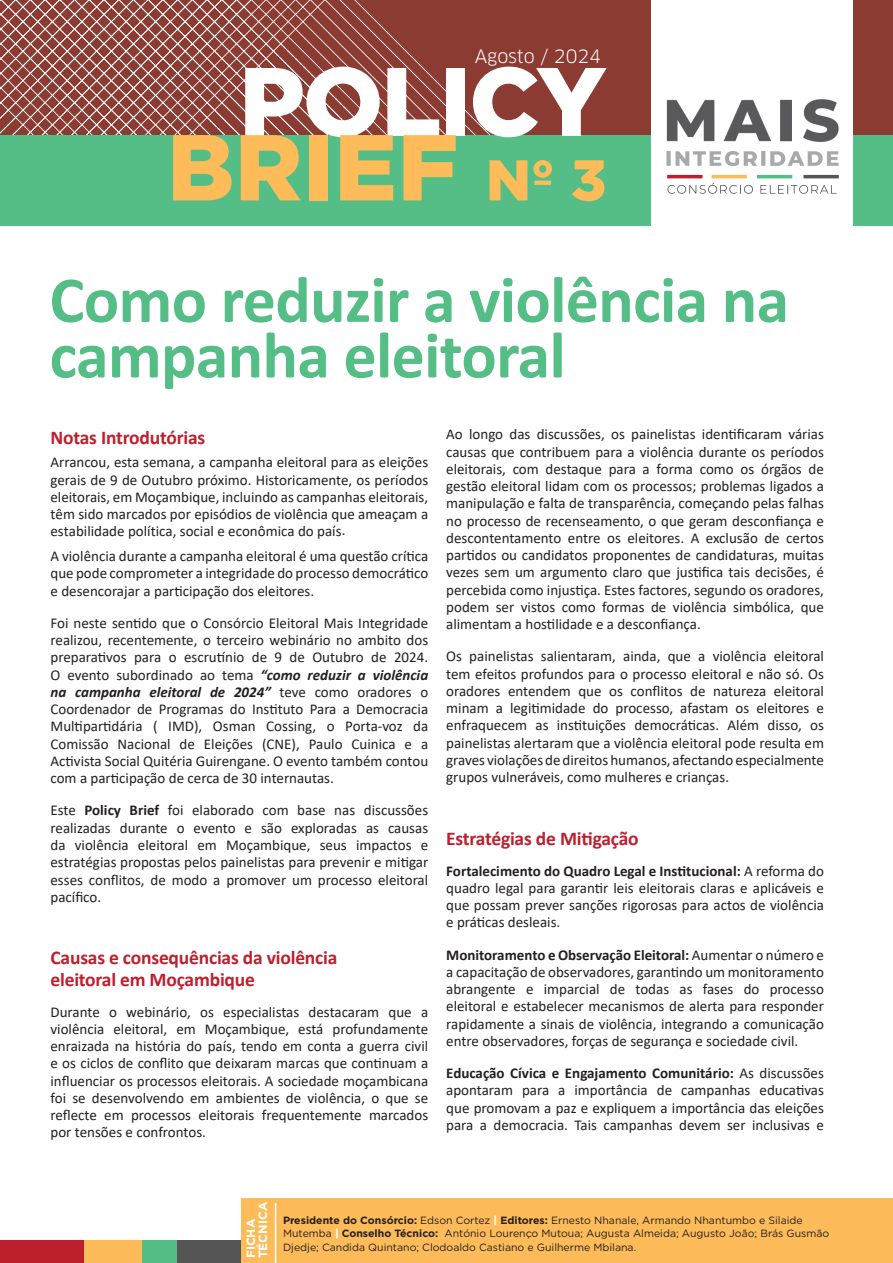
<style>
.page{position:relative;width:893px;height:1263px;background:#fff}
.page>*{position:absolute;margin:0;border:0;box-sizing:border-box;transform-origin:0 0}
.t1{font:900 97.05px "Gotham";letter-spacing:-.02em;color:#fff}
.t2{font:900 93.3px "Gotham";letter-spacing:.01em;color:#fdbb5a}
.t3{font:700 66px/55.5px "Calibri";letter-spacing:-.01em;color:#55be86}
.List_Paragraph{font:700 19.5px/21.5px "Calibri";letter-spacing:-.01em;color:#bd1f2d}
.t4{font:18px "Clan OT";letter-spacing:-.005em;color:#fff}
.t5{font:15px/17.2px "Calibri";color:#231f20;text-align:justify}
.t6{font:15px "Clan OT News";color:#231f20}
.t7{font:700 12px/12px "Gotham";color:#fff}
.t8{font:10.5px/12.6px "Gotham";color:#231f20}
.s1{font-size:57.3px}
.s2{font-weight:700;font-style:italic}
.s3{font-weight:700}
.s4{font-weight:900;color:#fff}
</style>
<div class="page">
<div style="left:120px;top:1240px;width:83px;height:23px;background:#55be86"></div>
<div style="left:177px;top:1240px;width:84px;height:23px;background:#555"></div>
<div style="left:58px;top:1240px;width:84px;height:23px;background:#fdbb5a"></div>
<div style="left:0;top:1240px;width:84px;height:23px;background:#bd1f2d"></div>
<div style="left:0;top:1px;width:893px;height:225px;background:#55be86"></div>
<div style="left:0;top:0;width:893px;height:135px;background:#8b3b32"></div>
<svg style="left:351px;top:0;width:8px;height:135px"></svg>
<svg style="left:0;top:0;width:330px;height:135px"></svg>
<div style="left:652px;top:0;width:201px;height:226px;background:#fff"></div>
<img style="left:666px;top:99px;width:173px;height:95px">
<div style="left:241px;top:1198px;width:652px;height:65px;background:#fdbb5a"></div>
<hr style="left:275px;top:1203px;width:1px;height:60px;background:#fff">
<p class="t4" style="left:475px;top:45px;width:128px">Agosto / 2024</p>
<p class="t1" style="left:239px;top:35px;width:369px">POLICY</p>
<p class="t2" style="left:167px;top:103px;width:441px">BRIEF <span class="s1">Nº 3</span></p>
<p class="t3" style="left:50px;top:271px;width:741px">Como reduzir a violência na campanha eleitoral</p>
<p class="List_Paragraph" style="left:51px;top:427px;width:156px">Notas Introdutórias</p>
<p class="t5" style="left:51px;top:453px;width:379px">Arrancou, esta semana, a campanha eleitoral para as eleições gerais de 9 de Outubro próximo. Historicamente, os períodos eleitorais, em Moçambique, incluindo as campanhas eleitorais, têm sido marcados por episódios de violência que ameaçam a estabilidade política, social e econômica do país.</p>
<p class="t5" style="left:51px;top:547px;width:379px">A violência durante a campanha eleitoral é uma questão crítica que pode comprometer a integridade do processo democrático e desencorajar a participação dos eleitores.</p>
<p class="t5" style="left:51px;top:614px;width:379px">Foi neste sentido que o Consórcio Eleitoral Mais Integridade realizou, recentemente, o terceiro webinário no ambito dos preparativos para o escrutínio de 9 de Outubro de 2024.<br>O evento subordinado ao tema <span class="s2">“como reduzir a violência na campanha eleitoral de 2024”</span> teve como oradores o Coordenador de Programas do Instituto Para a Democracia Multipartidária ( IMD), Osman Cossing, o Porta-voz da Comissão Nacional de Eleições (CNE), Paulo Cuinica e a Activista Social Quitéria Guirengane. O evento também contou com a participação de cerca de 30 internautas.</p>
<p class="t5" style="left:51px;top:801px;width:379px">Este <span class="s3">Policy Brief</span> foi elaborado com base nas discussões realizadas durante o evento e são exploradas as causas da violência eleitoral em Moçambique, seus impactos e estratégias propostas pelos painelistas para prevenir e mitigar esses conflitos, de modo a promover um processo eleitoral pacífico.</p>
<p class="List_Paragraph" style="left:51px;top:947px;width:288px">Causas e consequências da violência eleitoral em Moçambique</p>
<p class="t5" style="left:51px;top:1003px;width:379px">Durante o webinário, os especialistas destacaram que a violência eleitoral, em Moçambique, está profundamente enraizada na história do país, tendo em conta a guerra civil e os ciclos de conflito que deixaram marcas que continuam a influenciar os processos eleitorais. A sociedade moçambicana foi se desenvolvendo em ambientes de violência, o que se reflecte em processos eleitorais frequentemente marcados por tensões e confrontos.</p>
<p class="t5" style="left:446px;top:425px;width:379px">Ao longo das discussões, os painelistas identificaram várias causas que contribuem para a violência durante os períodos eleitorais, com destaque para a forma como os órgãos de gestão eleitoral lidam com os processos; problemas ligados a manipulação e falta de transparência, começando pelas falhas no processo de recenseamento, o que geram desconfiança e descontentamento entre os eleitores. A exclusão de certos partidos ou candidatos proponentes de candidaturas, muitas vezes sem um argumento claro que justifica tais decisões, é percebida como injustiça. Estes factores, segundo os oradores, podem ser vistos como formas de violência simbólica, que alimentam a hostilidade e a desconfiança.</p>
<p class="t5" style="left:446px;top:647px;width:379px">Os painelistas salientaram, ainda, que a violência eleitoral tem efeitos profundos para o processo eleitoral e não só. Os oradores entendem que os conflitos de natureza eleitoral minam a legitimidade do processo, afastam os eleitores e enfraquecem as instituições democráticas. Além disso, os painelistas alertaram que a violência eleitoral pode resulta em graves violações de direitos humanos, afectando especialmente grupos vulneráveis, como mulheres e crianças.</p>
<p class="List_Paragraph" style="left:446px;top:827px;width:194px">Estratégias de Mitigação</p>
<p class="t5" style="left:446px;top:861px;width:379px"><span class="s3">Fortalecimento do Quadro Legal e Institucional:</span> A reforma do quadro legal para garantir leis eleitorais claras e aplicáveis e que possam prever sanções rigorosas para actos de violência e práticas desleais.</p>
<p class="t5" style="left:446px;top:945px;width:379px"><span class="s3">Monitoramento e Observação Eleitoral:</span> Aumentar o número e a capacitação de observadores, garantindo um monitoramento abrangente e imparcial de todas as fases do processo eleitoral e estabelecer mecanismos de alerta para responder rapidamente a sinais de violência, integrando a comunicação entre observadores, forças de segurança e sociedade civil.</p>
<p class="t5" style="left:446px;top:1064px;width:379px"><span class="s3">Educação Cívica e Engajamento Comunitário:</span> As discussões apontaram para a importância de campanhas educativas que promovam a paz e expliquem a importância das eleições para a democracia. Tais campanhas devem ser inclusivas e</p>
<p class="t7" style="left:245px;top:1258px;width:58px;rotate:-90deg">FICHA<br>TÉCNICA</p>
<p class="t8" style="left:283px;top:1214px;width:548px"><span class="s3">Presidente do Consórcio:</span> Edson Cortez <span class="s4">|</span> <span class="s3">Editores:</span> Ernesto Nhanale, Armando Nhantumbo e Silaide<br>Mutemba <span class="s4">|</span> <span class="s3">Conselho Técnico:</span> António Lourenço Mutoua; Augusta Almeida; Augusto João; Brás Gusmão</p>
<p class="t8" style="left:283px;top:1241px;width:355px">Djedje; Candida Quintano; Clodoaldo Castiano e Guilherme Mbilana.</p>
<p class="t6" style="left:443px;top:1238px;width:11px">1</p>
</div>
